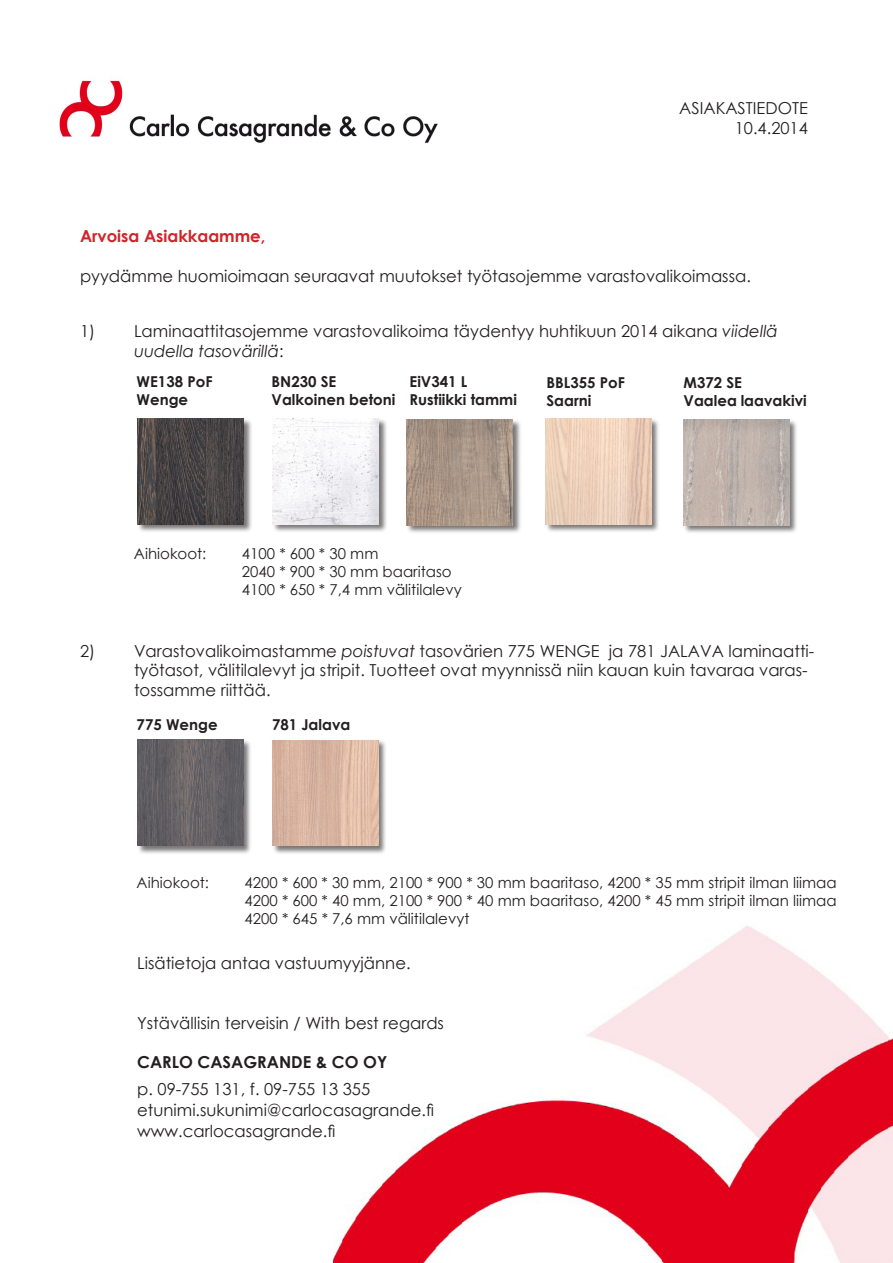
<style>
.page{position:relative;width:893px;height:1263px;background:#fff}
.page>*{position:absolute;margin:0;border:0;box-sizing:border-box;transform-origin:0 0}
.t1{font:16.5px/19.8px "Century Gothic";color:#231f20}
.t2{font:700 16.5px "Century Gothic";color:#231f20}
.t3{font:700 16.5px "Century Gothic";color:#d1232a}
.t4{font:15px "Century Gothic";color:#231f20}
.t5{font:700 15px "Century Gothic";color:#231f20}
.s1{font-style:italic}
</style>
<div class="page">
<img style="left:333px;top:926px;width:560px;height:337px">
<img style="left:60px;top:80px;width:378px;height:63px">
<div style="left:137px;top:418px;width:115px;height:115px;background:#231f20;opacity:.61"></div>
<img style="left:138px;top:418px;width:106px;height:106px">
<div style="left:272px;top:418px;width:115px;height:115px;background:#231f20;opacity:.61"></div>
<img style="left:273px;top:418px;width:106px;height:106px">
<div style="left:406px;top:419px;width:115px;height:115px;background:#231f20;opacity:.61"></div>
<img style="left:407px;top:419px;width:106px;height:106px">
<div style="left:545px;top:418px;width:115px;height:115px;background:#231f20;opacity:.61"></div>
<img style="left:546px;top:418px;width:105px;height:106px">
<div style="left:683px;top:419px;width:115px;height:115px;background:#231f20;opacity:.61"></div>
<img style="left:683px;top:419px;width:106px;height:106px">
<div style="left:137px;top:739px;width:115px;height:115px;background:#231f20;opacity:.61"></div>
<img style="left:137px;top:740px;width:106px;height:106px">
<div style="left:272px;top:740px;width:115px;height:115px;background:#231f20;opacity:.61"></div>
<img style="left:272px;top:740px;width:106px;height:106px">
<p class="t1" style="left:679px;top:98px;width:130px">ASIAKASTIEDOTE</p>
<p class="t1" style="left:735px;top:118px;width:75px">10.4.2014</p>
<p class="t3" style="left:80px;top:224px;width:187px">Arvoisa Asiakkaamme,</p>
<p class="t1" style="left:80px;top:266px;width:672px">pyydämme huomioimaan seuraavat muutokset työtasojemme varastovalikoimassa.</p>
<p class="t1" style="left:134px;top:321px;width:645px;text-indent:-54px">1) Laminaattitasojemme varastovalikoima täydentyy huhtikuun 2014 aikana <span class="s1">viidellä uudella tasovärillä</span>:</p>
<p class="t5" style="left:137px;top:370px;width:77px">WE138 PoF</p>
<p class="t5" style="left:137px;top:388px;width:53px">Wenge</p>
<p class="t5" style="left:272px;top:370px;width:66px">BN230 SE</p>
<p class="t5" style="left:272px;top:388px;width:125px">Valkoinen betoni</p>
<p class="t5" style="left:410px;top:370px;width:59px">EiV341 L</p>
<p class="t5" style="left:410px;top:388px;width:109px">Rustiikki tammi</p>
<p class="t5" style="left:546px;top:371px;width:80px">BBL355 PoF</p>
<p class="t5" style="left:546px;top:389px;width:46px">Saarni</p>
<p class="t5" style="left:683px;top:371px;width:60px">M372 SE</p>
<p class="t5" style="left:683px;top:389px;width:125px">Vaalea laavakivi</p>
<p class="t4" style="left:134px;top:543px;width:74px">Aihiokoot:</p>
<p class="t4" style="left:242px;top:543px;width:138px">4100 * 600 * 30 mm</p>
<p class="t4" style="left:242px;top:561px;width:211px">2040 * 900 * 30 mm baaritaso</p>
<p class="t4" style="left:242px;top:579px;width:221px">4100 * 650 * 7,4 mm välitilalevy</p>
<p class="t1" style="left:80px;top:640px;width:736px">2) Varastovalikoimastamme <span class="s1">poistuvat</span> tasovärien 775 WENGE ja 781 JALAVA laminaatti-</p>
<p class="t1" style="left:134px;top:660px;width:675px">työtasot, välitilalevyt ja stripit. Tuotteet ovat myynnissä niin kauan kuin tavaraa varas&shy;tossamme riittää.</p>
<p class="t5" style="left:137px;top:713px;width:82px">775 Wenge</p>
<p class="t5" style="left:272px;top:713px;width:80px">781 Jalava</p>
<p class="t4" style="left:137px;top:872px;width:74px">Aihiokoot:</p>
<p class="t4" style="left:245px;top:872px;width:593px">4200 * 600 * 30 mm, 2100 * 900 * 30 mm baaritaso, 4200 * 35 mm stripit ilman liimaa</p>
<p class="t4" style="left:245px;top:890px;width:593px">4200 * 600 * 40 mm, 2100 * 900 * 40 mm baaritaso, 4200 * 45 mm stripit ilman liimaa</p>
<p class="t4" style="left:245px;top:908px;width:226px">4200 * 645 * 7,6 mm välitilalevyt</p>
<p class="t1" style="left:137px;top:953px;width:275px">Lisätietoja antaa vastuumyyjänne.</p>
<p class="t1" style="left:137px;top:1012px;width:308px">Ystävällisin terveisin / With best regards</p>
<p class="t2" style="left:137px;top:1050px;width:252px">CARLO CASAGRANDE &amp; CO OY</p>
<p class="t1" style="left:137px;top:1079px;width:235px">p. 09-755 131, f. 09-755 13 355</p>
<p class="t1" style="left:137px;top:1100px;width:298px">etunimi.sukunimi@carlocasagrande.fi</p>
<p class="t1" style="left:137px;top:1121px;width:200px">www.carlocasagrande.fi</p>
</div>
